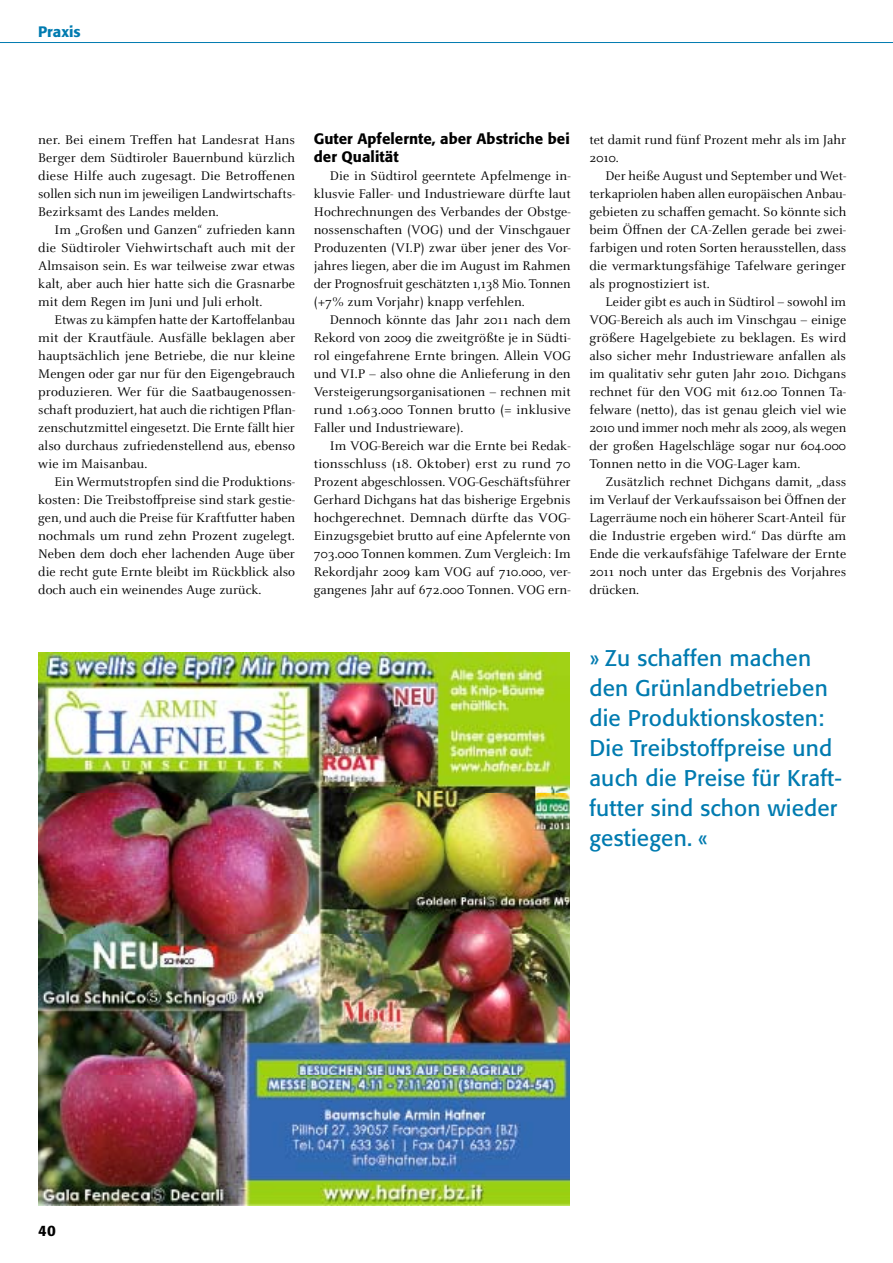
<style>
.page{position:relative;width:893px;height:1263px;background:#fff}
.page>*{position:absolute;margin:0;border:0;box-sizing:border-box;transform-origin:0 0}
.t1{font:22.5px/30px "Formata";letter-spacing:.01em;color:#007bb0}
.t2{font:500 15px/18px "Formata";letter-spacing:.005em;color:#000}
.t3{font:500 15px "Formata";color:#007bb0}
.t4{font:13.8px/18px "Celeste OT";letter-spacing:.005em;color:#000;text-align:justify}
</style>
<div class="page">
<hr style="left:0;top:42px;width:893px;height:1px;background:#007bb0">
<img style="left:38px;top:652px;width:532px;height:554px">
<p class="t3" style="left:38px;top:23px;width:44px">Praxis</p>
<p class="t4" style="left:38px;top:131px;width:258px">ner. Bei einem Treffen hat Landesrat Hans Berger dem Südtiroler Bauernbund kürzlich diese Hilfe auch zugesagt. Die Betroffenen sollen sich nun im jeweiligen Landwirtschafts-Bezirksamt des Landes melden.</p>
<p class="t4" style="left:38px;top:221px;width:258px;text-indent:16px">Im „Großen und Ganzen“ zufrieden kann die Südtiroler Viehwirtschaft auch mit der Almsaison sein. Es war teilweise zwar etwas kalt, aber auch hier hatte sich die Grasnarbe mit dem Regen im Juni und Juli erholt.</p>
<p class="t4" style="left:38px;top:311px;width:259px;text-indent:16px">Etwas zu kämpfen hatte der Kartoffelanbau mit der Krautfäule. Ausfälle beklagen aber hauptsächlich jene Betriebe, die nur kleine Mengen oder gar nur für den Eigengebrauch produzieren. Wer für die Saatbaugenossen&shy;schaft produziert, hat auch die richtigen Pflan&shy;zenschutzmittel eingesetzt. Die Ernte fällt hier also durchaus zufriedenstellend aus, ebenso wie im Maisanbau.</p>
<p class="t4" style="left:38px;top:473px;width:258px;text-indent:16px">Ein Wermutstropfen sind die Produktions&shy;kosten: Die Treibstoffpreise sind stark gestie&shy;gen, und auch die Preise für Kraftfutter haben nochmals um rund zehn Prozent zugelegt.<br>Neben dem doch eher lachenden Auge über die recht gute Ernte bleibt im Rückblick also doch auch ein weinendes Auge zurück.</p>
<p class="t2" style="left:314px;top:130px;width:258px">Guter Apfelernte, aber Abstriche bei der Qualität</p>
<p class="t4" style="left:314px;top:167px;width:258px;text-indent:16px">Die in Südtirol geerntete Apfelmenge in&shy;klusvie Faller- und Industrieware dürfte laut Hochrechnungen des Verbandes der Obstge&shy;nossenschaften (VOG) und der Vinschgauer Produzenten (VI.P) zwar über jener des Vor&shy;jahres liegen, aber die im August im Rahmen der Prognosfruit geschätzten 1,138 Mio. Tonnen (+7% zum Vorjahr) knapp verfehlen.</p>
<p class="t4" style="left:314px;top:311px;width:258px;text-indent:16px">Dennoch könnte das Jahr 2011 nach dem Rekord von 2009 die zweitgrößte je in Südti&shy;rol eingefahrene Ernte bringen. Allein VOG und VI.P – also ohne die Anlieferung in den Versteigerungsorganisationen – rechnen mit rund 1.063.000 Tonnen brutto (= inklusive Faller und Industrieware).</p>
<p class="t4" style="left:314px;top:437px;width:258px;text-indent:16px">Im VOG-Bereich war die Ernte bei Redak&shy;tionsschluss (18. Oktober) erst zu rund 70<br>Prozent abgeschlossen. VOG-Geschäftsführer Gerhard Dichgans hat das bisherige Ergebnis hochgerechnet. Demnach dürfte das VOG-Einzugsgebiet brutto auf eine Apfelernte von 703.000 Tonnen kommen. Zum Vergleich: Im Rekordjahr 2009 kam VOG auf 710.000, ver&shy;gangenes Jahr auf 672.000 Tonnen. VOG ern-</p>
<p class="t4" style="left:589px;top:131px;width:258px">tet damit rund fünf Prozent mehr als im Jahr<br>2010.</p>
<p class="t4" style="left:589px;top:167px;width:259px;text-indent:16px">Der heiße August und September und Wet&shy;terkapriolen haben allen europäischen Anbau&shy;gebieten zu schaffen gemacht. So könnte sich beim Öffnen der CA-Zellen gerade bei zwei&shy;farbigen und roten Sorten herausstellen, dass die vermarktungsfähige Tafelware geringer als prognostiziert ist.</p>
<p class="t4" style="left:589px;top:293px;width:258px;text-indent:16px">Leider gibt es auch in Südtirol – sowohl im VOG-Bereich als auch im Vinschgau – einige größere Hagelgebiete zu beklagen. Es wird also sicher mehr Industrieware anfallen als im qualitativ sehr guten Jahr 2010. Dichgans rechnet für den VOG mit 612.00 Tonnen Ta&shy;felware (netto), das ist genau gleich viel wie 2010 und immer noch mehr als 2009, als wegen der großen Hagelschläge sogar nur 604.000<br>Tonnen netto in die VOG-Lager kam.</p>
<p class="t4" style="left:589px;top:473px;width:258px;text-indent:16px">Zusätzlich rechnet Dichgans damit, „dass im Verlauf der Verkaufssaison bei Öffnen der Lagerräume noch ein höherer Scart-Anteil für die Industrie ergeben wird.“ Das dürfte am Ende die verkaufsfähige Tafelware der Ernte 2011 noch unter das Ergebnis des Vorjahres drücken.</p>
<h1 class="t1" style="left:589px;top:643px;width:254px">» Zu schaffen machen den Grünlandbetrieben die Produktionskosten:<br>Die Treibstoffpreise und auch die Preise für Kraft&shy;futter sind schon wieder gestiegen. «</h1>
<p class="t2" style="left:38px;top:1222px;width:19px">40</p>
</div>
